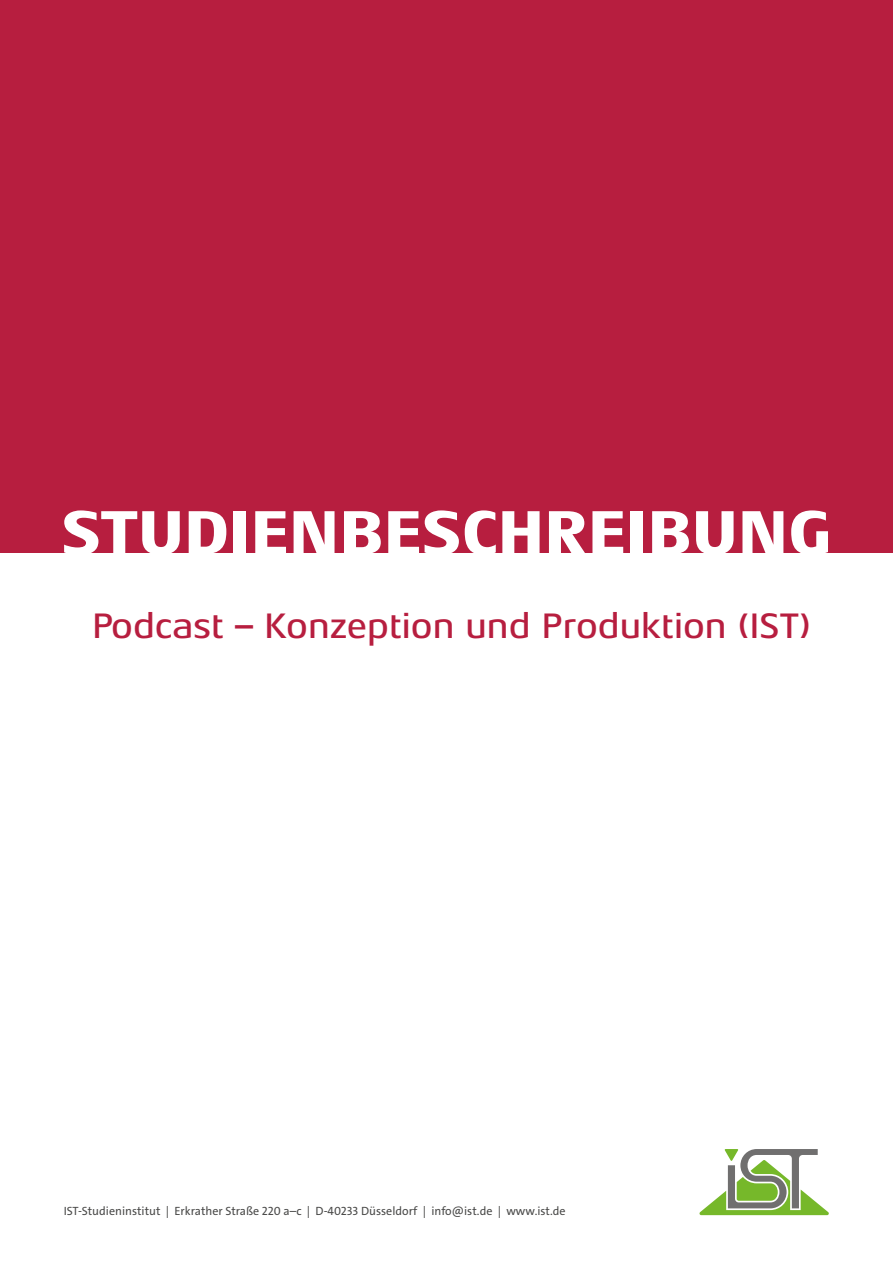
<style>
.page{position:relative;width:893px;height:1263px;background:#fff}
.page>*{position:absolute;margin:0;border:0;box-sizing:border-box;transform-origin:0 0}
.t1{font:800 63px "Aeonis LT Pro";color:#fff}
.t2{font:500 36px "Aeonis LT Pro";color:#b71e3f}
.t3{font:12px "The Sans C4 s";color:#4a4a49}
</style>
<div class="page">
<div style="left:0;top:0;width:893px;height:553px;background:#b71e3f"></div>
<svg style="left:699px;top:1149px;width:130px;height:66px"></svg>
<h1 class="t1" style="left:61px;top:498px;width:771px">STUDIENBESCHREIBUNG</h1>
<h2 class="t2" style="left:92px;top:606px;width:720px">Podcast – Konzeption und Produktion (IST)</h2>
<p class="t3" style="left:64px;top:1203px;width:503px">IST-Studieninstitut | Erkrather Straße 220 a–c | D-40233 Düsseldorf | info@ist.de | www.ist.de</p>
</div>
